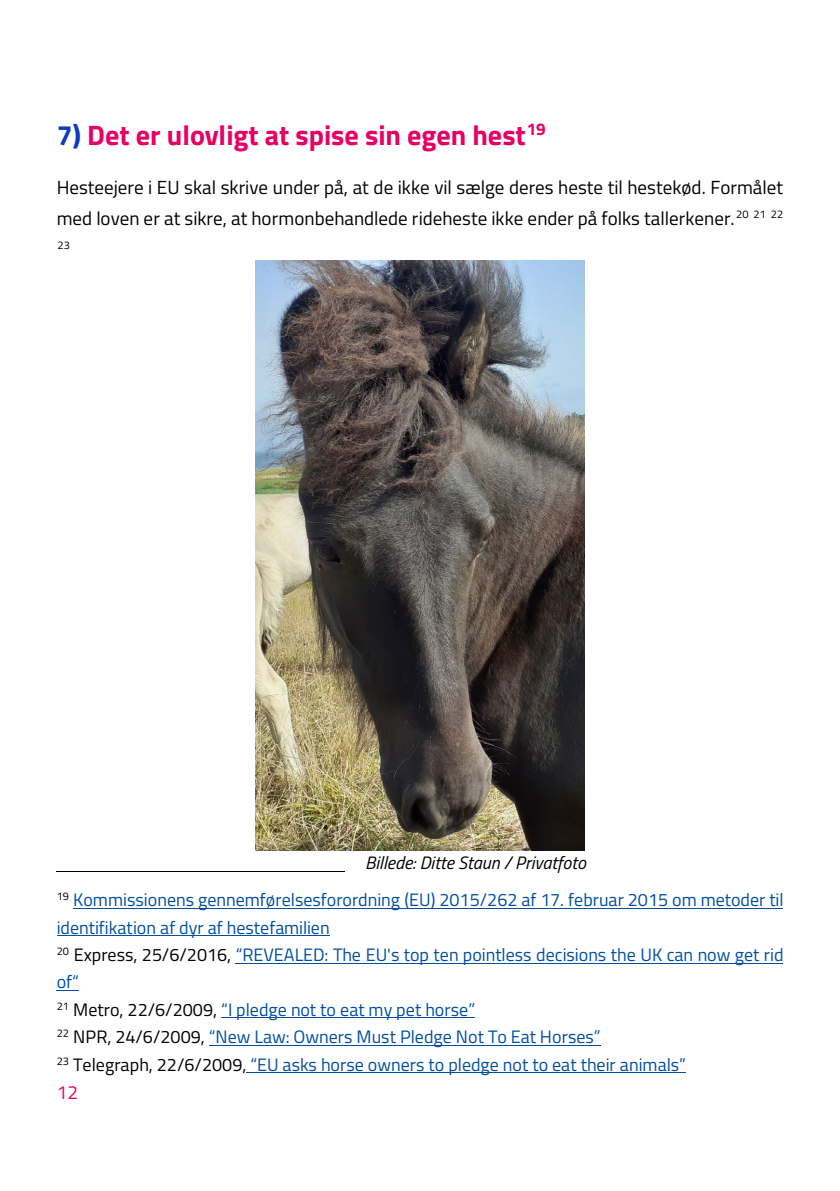
<style>
.page{position:relative;width:840px;height:1191px;background:#fff}
.page>*{position:absolute;margin:0;border:0;box-sizing:border-box;transform-origin:0 0}
.t1{font:700 28px "Titillium Web";color:#e60064}
.t2{font:19px/31.2px "Titillium Web";color:#000}
.t3{font:19px "Titillium Web";color:#e60064}
.t4{font:18px/27.4px "Titillium Web";color:#004f9f}
.t5{font:italic 18px "Titillium Web";color:#000}
.t6{font:11px "Titillium Web";color:#000}
.s1{color:#0c3aba}
.s2{color:#000}
</style>
<div class="page">
<hr style="left:57px;top:871px;width:288px;height:1px;background:#000">
<hr style="left:73px;top:908px;width:709px;height:1px;background:#004f9f">
<hr style="left:57px;top:935px;width:272px;height:1px;background:#004f9f">
<hr style="left:235px;top:962px;width:547px;height:1px;background:#004f9f">
<svg style="left:57px;top:990px;width:22px;height:1px"></svg>
<hr style="left:221px;top:1017px;width:253px;height:1px;background:#004f9f">
<hr style="left:209px;top:1045px;width:391px;height:1px;background:#004f9f">
<hr style="left:246px;top:1072px;width:439px;height:1px;background:#004f9f">
<img style="left:255px;top:261px;width:329px;height:589px">
<h1 class="t1" style="left:57px;top:114px;width:490px"><span class="s1">7)</span> Det er ulovligt at spise sin egen hest<sup>19</sup></h1>
<p class="t2" style="left:57px;top:171px;width:727px">Hesteejere i EU skal skrive under på, at de ikke vil sælge deres heste til hestekød. Formålet med loven er at sikre, at hormonbehandlede rideheste ikke ender på folks tallerkener. <sup>20</sup> <sup>21</sup> <sup>22</sup></p>
<p class="t6" style="left:58px;top:237px;width:14px">23</p>
<p class="t5" style="left:365px;top:849px;width:222px">Billede: Ditte Staun / Privatfoto</p>
<p class="t4" style="left:57px;top:885px;width:728px"><sup>19</sup> Kommissionens gennemførelsesforordning (EU) 2015/262 af 17. februar 2015 om metoder til identifikation af dyr af hestefamilien<br><sup>20</sup> <span class="s2">Express, 25/6/2016,</span> “REVEALED: The EU's top ten pointless decisions the UK can now get rid of“<br><sup>21</sup> <span class="s2">Metro, 22/6/2009,</span> “I pledge not to eat my pet horse”<br><sup>22</sup> <span class="s2">NPR, 24/6/2009,</span> “New Law: Owners Must Pledge Not To Eat Horses”<br><sup>23</sup> <span class="s2">Telegraph, 22/6/2009,</span> “EU asks horse owners to pledge not to eat their animals”</p>
<p class="t3" style="left:57px;top:1078px;width:23px">12</p>
</div>
